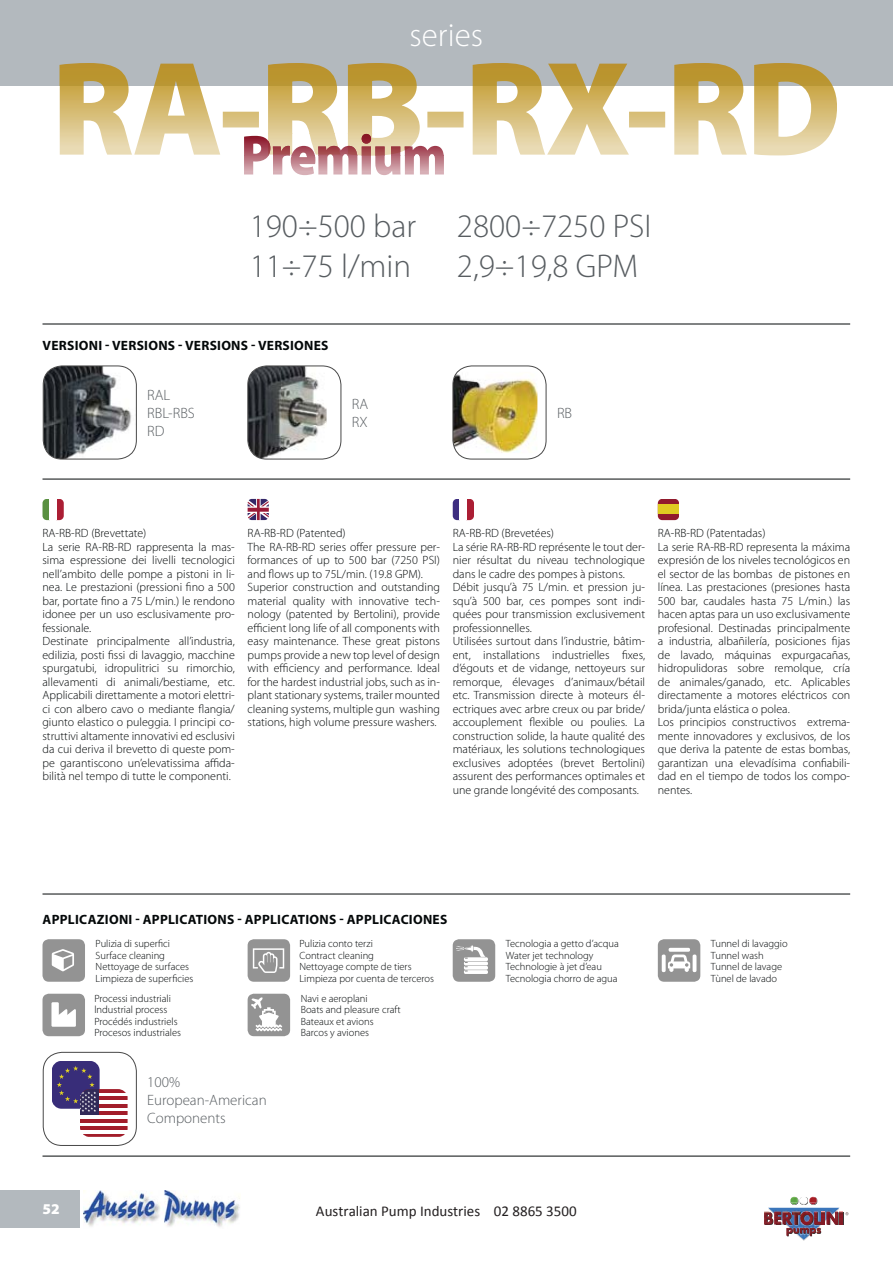
<style>
.page{position:relative;width:893px;height:1263px;background:#fff}
.page>*{position:absolute;margin:0;border:0;box-sizing:border-box;transform-origin:0 0}
.t1{font:300 33px/39.6px "Myriad Pro";color:#585d61}
.t2{font:300 33px "Myriad Pro";color:#fff}
.t3{font:300 15px/18px "Myriad Pro";color:#585d61}
.t4{font:15px "Calibri";color:#231f20}
.t5{font:900 15px "Myriad Pro";color:#fff}
.t6{font:700 13.5px "Myriad Pro";letter-spacing:.02em;color:#040809}
.t7{font:300 12px/13.5px "Myriad Pro";color:#040809}
.t8{font:300 10.5px/11.6px "Myriad Pro";color:#040809}
</style>
<div class="page">
<div style="left:0;top:1191px;width:79px;height:37px;background:#b3b9be"></div>
<div style="left:0;top:0;width:892px;height:85px;background:#b3b9be"></div>
<svg style="left:764px;top:1197px;width:84px;height:44px"></svg>
<img style="left:43px;top:366px;width:93px;height:93px">
<div style="left:43px;top:366px;width:94px;height:93px;border:1px solid #484848;border-radius:19px"></div>
<img style="left:453px;top:372px;width:85px;height:81px">
<div style="left:453px;top:366px;width:93px;height:93px;border:1px solid #484848;border-radius:19px"></div>
<img style="left:248px;top:366px;width:79px;height:93px">
<div style="left:248px;top:366px;width:93px;height:93px;border:1px solid #484848;border-radius:19px"></div>
<div style="left:43px;top:1052px;width:94px;height:94px;border:1px solid #484848;border-radius:19px"></div>
<div style="left:57px;top:499px;width:7px;height:21px;background:#ab1e34"></div>
<div style="left:43px;top:499px;width:7px;height:21px;background:#599040"></div>
<div style="left:467px;top:499px;width:7px;height:21px;background:#ab1e34"></div>
<div style="left:453px;top:499px;width:7px;height:21px;background:#3e2e80"></div>
<svg style="left:248px;top:499px;width:21px;height:21px"></svg>
<div style="left:658px;top:499px;width:21px;height:21px;background:#911a2d;border-radius:4px"></div>
<div style="left:658px;top:504px;width:21px;height:10px;background:#dfcb22"></div>
<div style="left:52px;top:1061px;width:48px;height:48px;background:#382d79;border-radius:10px"></div>
<hr style="left:80px;top:1134px;width:48px;height:3px;background:#a21d2a">
<hr style="left:80px;top:1126px;width:48px;height:4px;background:#a21d2a">
<hr style="left:80px;top:1119px;width:48px;height:4px;background:#a21d2a">
<hr style="left:80px;top:1111px;width:48px;height:4px;background:#a21d2a">
<svg style="left:99px;top:1107px;width:29px;height:1px"></svg>
<hr style="left:80px;top:1104px;width:48px;height:3px;background:#a21d2a">
<hr style="left:80px;top:1100px;width:48px;height:4px;background:#fff">
<hr style="left:80px;top:1096px;width:48px;height:4px;background:#a21d2a">
<svg style="left:99px;top:1092px;width:27px;height:4px"></svg>
<hr style="left:80px;top:1089px;width:48px;height:3px;background:#a21d2a">
<div style="left:80px;top:1089px;width:19px;height:26px;background:#312a58"></div>
<svg style="left:57px;top:1066px;width:39px;height:46px"></svg>
<hr style="left:43px;top:479px;width:807px;height:1px;background:#040809">
<hr style="left:43px;top:324px;width:807px;height:1px;background:#040809">
<hr style="left:43px;top:1156px;width:807px;height:1px;background:#040809">
<hr style="left:43px;top:894px;width:807px;height:1px;background:#040809">
<div style="left:248px;top:939px;width:42px;height:43px;background:#939393;border-radius:6px"></div>
<svg style="left:253px;top:948px;width:31px;height:25px"></svg>
<div style="left:43px;top:994px;width:42px;height:42px;background:#939393;border-radius:6px"></div>
<div style="left:453px;top:939px;width:42px;height:43px;background:#939393;border-radius:6px"></div>
<hr style="left:464px;top:970px;width:24px;height:4px;background:#fff;border-radius:2px">
<hr style="left:464px;top:962px;width:24px;height:3px;background:#fff;border-radius:2px">
<svg style="left:464px;top:966px;width:24px;height:4px"></svg>
<svg style="left:464px;top:957px;width:24px;height:4px"></svg>
<svg style="left:456px;top:945px;width:29px;height:27px"></svg>
<div style="left:658px;top:939px;width:42px;height:43px;background:#939393;border-radius:6px"></div>
<svg style="left:668px;top:955px;width:22px;height:17px"></svg>
<svg style="left:692px;top:955px;width:4px;height:17px"></svg>
<svg style="left:668px;top:948px;width:22px;height:4px"></svg>
<svg style="left:662px;top:955px;width:4px;height:17px"></svg>
<div style="left:248px;top:994px;width:42px;height:42px;background:#939393;border-radius:6px"></div>
<svg style="left:251px;top:997px;width:31px;height:34px"></svg>
<div style="left:43px;top:939px;width:42px;height:43px;background:#939393;border-radius:6px"></div>
<svg style="left:52px;top:949px;width:22px;height:22px"></svg>
<svg style="left:60px;top:85px;width:777px;height:71px"></svg>
<svg style="left:60px;top:63px;width:772px;height:22px"></svg>
<svg style="left:244px;top:156px;width:200px;height:19px"></svg>
<img style="left:244px;top:134px;width:200px;height:22px">
<img style="left:267px;top:134px;width:145px;height:22px">
<img style="left:83px;top:1191px;width:157px;height:36px">
<svg style="left:52px;top:1003px;width:24px;height:24px"></svg>
<h1 class="t2" style="left:410px;top:23px;width:75px">series</h1>
<h1 class="t1" style="left:250px;top:209px;width:168px">190÷500 bar<br>11÷75 l/min</h1>
<p class="t6" style="left:43px;top:337px;width:287px">VERSIONI - VERSIONS - VERSIONS - VERSIONES</p>
<p class="t3" style="left:147px;top:387px;width:49px">RAL<br>RBL-RBS<br>RD</p>
<p class="t3" style="left:352px;top:396px;width:18px">RA<br>RX</p>
<h1 class="t1" style="left:457px;top:209px;width:196px">2800÷7250 PSI<br>2,9÷19,8 GPM</h1>
<p class="t3" style="left:557px;top:405px;width:17px">RB</p>
<p class="t7" style="left:43px;top:527px;width:194px">RA-RB-RD (Brevettate)<br>La serie RA-RB-RD rappresenta la mas&shy;sima espressione dei livelli tecnologici nell’ambito delle pompe a pistoni in li&shy;nea. Le prestazioni (pressioni fino a 500 bar, portate fino a 75 L/min.) le rendono idonee per un uso esclusivamente pro&shy;fessionale.<br>Destinate principalmente all’industria, edilizia, posti fissi di lavaggio, macchine spurgatubi, idropulitrici su rimorchio, allevamenti di animali/bestiame, etc.<br>Applicabili direttamente a motori elettri&shy;ci con albero cavo o mediante flangia/ giunto elastico o puleggia. I principi co&shy;struttivi altamente innovativi ed esclusivi da cui deriva il brevetto di queste pom&shy;pe garantiscono un’elevatissima affida&shy;bilità nel tempo di tutte le componenti.</p>
<p class="t7" style="left:248px;top:527px;width:194px">RA-RB-RD (Patented)<br>The RA-RB-RD series offer pressure per&shy;formances of up to 500 bar (7250 PSI) and flows up to 75L/min. (19.8 GPM).<br>Superior construction and outstanding material quality with innovative tech&shy;nology (patented by Bertolini), provide efficient long life of all components with easy maintenance. These great pistons pumps provide a new top level of design with efficiency and performance. Ideal for the hardest industrial jobs, such as in&shy;plant stationary systems, trailer mounted cleaning systems, multiple gun washing stations, high volume pressure washers.</p>
<p class="t7" style="left:453px;top:527px;width:194px">RA-RB-RD (Brevetées)<br>La série RA-RB-RD représente le tout der&shy;nier résultat du niveau technologique dans le cadre des pompes à pistons.<br>Débit jusqu’à 75 L/min. et pression ju&shy;squ’à 500 bar, ces pompes sont indi&shy;quées pour transmission exclusivement professionnelles.<br>Utilisées surtout dans l’industrie, bâtim&shy;ent, installations industrielles fixes, d’égouts et de vidange, nettoyeurs sur remorque, élevages d’animaux/bétail etc. Transmission directe à moteurs él&shy;ectriques avec arbre creux ou par bride/ accouplement flexible ou poulies. La construction solide, la haute qualité des matériaux, les solutions technologiques exclusives adoptées (brevet Bertolini) assurent des performances optimales et une grande longévité des composants.</p>
<p class="t7" style="left:658px;top:527px;width:194px">RA-RB-RD (Patentadas)<br>La serie RA-RB-RD representa la máxima expresión de los niveles tecnológicos en el sector de las bombas de pistones en línea. Las prestaciones (presiones hasta 500 bar, caudales hasta 75 L/min.) las hacen aptas para un uso exclusivamente profesional. Destinadas principalmente a industria, albañilería, posiciones fijas de lavado, máquinas expurgacañas, hidropulidoras sobre remolque, cría de animales/ganado, etc. Aplicables directamente a motores eléctricos con brida/junta elástica o polea.<br>Los principios constructivos extrema&shy;mente innovadores y exclusivos, de los que deriva la patente de estas bombas, garantizan una elevadísima confiabili&shy;dad en el tiempo de todos los compo&shy;nentes.</p>
<p class="t6" style="left:43px;top:911px;width:406px">APPLICAZIONI - APPLICATIONS - APPLICATIONS - APPLICACIONES</p>
<p class="t8" style="left:96px;top:939px;width:99px">Pulizia di superfici<br>Surface cleaning<br>Nettoyage de surfaces<br>Limpieza de superficies</p>
<p class="t8" style="left:94px;top:993px;width:88px">Processi industriali lndustrial process<br>Procédés industriels<br>Procesos industriales</p>
<p class="t3" style="left:147px;top:1074px;width:121px">100%<br>European-American<br>Components</p>
<p class="t8" style="left:299px;top:939px;width:136px">Pulizia conto terzi<br>Contract cleaning<br>Nettoyage compte de tiers<br>Limpieza роr cuenta de terceros</p>
<p class="t8" style="left:301px;top:993px;width:101px">Navi е aeroplani<br>Boats and pleasure craft<br>Bateaux et avions<br>Barcos y aviones</p>
<p class="t8" style="left:506px;top:939px;width:115px">Tecnologia а getto d’acqua<br>Water jet technology<br>Technologie à jet d’eau<br>Tecnologia chorro de agua</p>
<p class="t5" style="left:43px;top:1200px;width:19px">52</p>
<p class="t4" style="left:316px;top:1205px;width:262px">Australian Pump Industries 02 8865 3500</p>
<p class="t8" style="left:711px;top:939px;width:78px">Tunnel di lavaggio<br>Tunnel wash<br>Tunnel de lavage<br>Tùnel de lavado</p>
</div>
